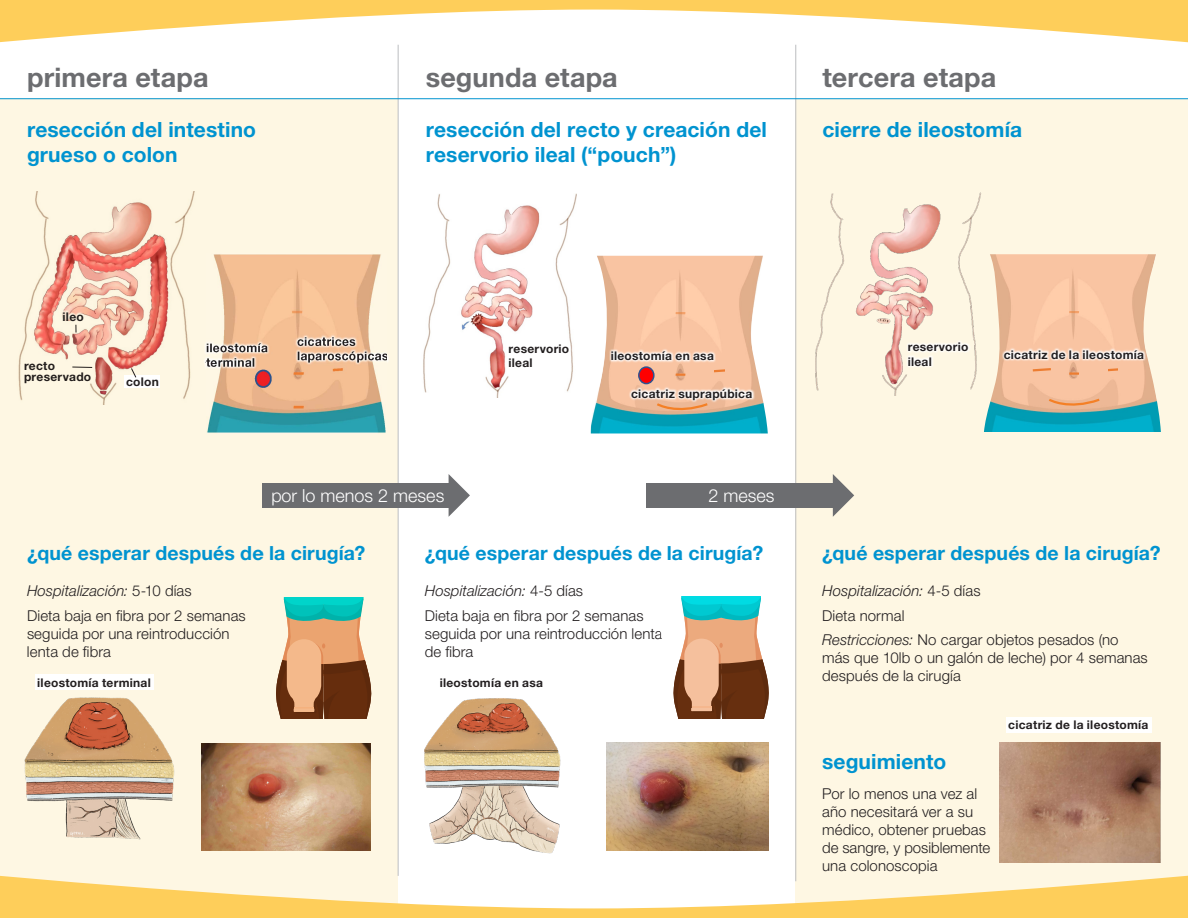
<style>
.page{position:relative;width:1188px;height:918px;background:#fff}
.page>*{position:absolute;margin:0;border:0;box-sizing:border-box;transform-origin:0 0}
.t1{font:700 27px "Helvetica Neue LT Std";letter-spacing:.005em;color:#6c6d70}
.t2{font:700 21px/25.2px "Helvetica Neue LT Std";letter-spacing:.005em;color:#0093d0}
.t3{font:700 19.5px "Helvetica Neue LT Std";letter-spacing:.005em;color:#0093d0}
.t4{font:300 18px "Helvetica Neue LT Std";color:#fff}
.t5{font:300 15px/18px "Helvetica Neue LT Std";letter-spacing:.005em;color:#231f20}
.t6{font:italic 300 15px "Helvetica Neue LT Std";letter-spacing:.005em;color:#231f20}
.t7{font:700 12px/14.4px "Helvetica Neue LT Std";letter-spacing:.02em;color:#231f20}
.s1{font-style:normal}
.s2{font-style:italic}
</style>
<div class="page">
<div style="left:795px;top:99px;width:393px;height:819px;background:#fef7e3"></div>
<div style="left:0;top:98px;width:398px;height:820px;background:#fef7e3"></div>
<img style="left:18px;top:191px;width:177px;height:213px">
<svg style="left:61px;top:310px;width:24px;height:13px"></svg>
<div style="left:23px;top:360px;width:70px;height:25px;background:#fef7e3"></div>
<svg style="left:131px;top:368px;width:6px;height:10px"></svg>
<svg style="left:72px;top:367px;width:20px;height:1px"></svg>
<div style="left:203px;top:341px;width:67px;height:30px;background:#fef8e9"></div>
<div style="left:35px;top:675px;width:118px;height:15px;background:#fff"></div>
<img style="left:24px;top:697px;width:151px;height:143px">
<img style="left:202px;top:743px;width:168px;height:108px">
<svg style="left:276px;top:597px;width:96px;height:122px;background:#9f906e"></svg>
<div style="left:294px;top:707px;width:20px;height:5px;background:#f4b483"></div>
<hr style="left:294px;top:709px;width:20px;height:3px;background:#f5c09d">
<hr style="left:398px;top:45px;width:1px;height:831px;background:#bcbdc0">
<hr style="left:795px;top:45px;width:1px;height:836px;background:#bcbdc0">
<svg style="left:449px;top:474px;width:21px;height:42px"></svg>
<div style="left:262px;top:483px;width:188px;height:25px;background:#6c6d70"></div>
<svg style="left:833px;top:474px;width:21px;height:43px"></svg>
<div style="left:646px;top:483px;width:189px;height:25px;background:#6c6d70"></div>
<img style="left:423px;top:194px;width:153px;height:203px">
<img style="left:591px;top:256px;width:177px;height:178px">
<div style="left:639px;top:367px;width:15px;height:17px;background:#f00;border-radius:50%"></div>
<div style="left:638px;top:366px;width:17px;height:18px;border:2px solid #2f528f;border-radius:50%"></div>
<svg style="left:608px;top:348px;width:108px;height:15px"></svg>
<svg style="left:629px;top:386px;width:126px;height:17px"></svg>
<div style="left:506px;top:341px;width:66px;height:30px;background:#fff"></div>
<img style="left:424px;top:698px;width:137px;height:156px">
<img style="left:606px;top:742px;width:162px;height:109px">
<svg style="left:673px;top:597px;width:96px;height:121px;background:#a1957d"></svg>
<hr style="left:692px;top:707px;width:19px;height:4px;background:#f5b78e">
<hr style="left:691px;top:708px;width:21px;height:3px;background:#f5c09d">
<hr style="left:0;top:98px;width:1188px;height:1px;background:#0093d0">
<img style="left:795px;top:147px;width:186px;height:248px">
<img style="left:984px;top:254px;width:177px;height:178px">
<svg style="left:1002px;top:347px;width:145px;height:15px"></svg>
<div style="left:1006px;top:717px;width:145px;height:16px;background:#fff"></div>
<img style="left:999px;top:742px;width:161px;height:121px">
<svg style="left:676px;top:373px;width:9px;height:4px"></svg>
<svg style="left:676px;top:312px;width:9px;height:2px"></svg>
<svg style="left:715px;top:369px;width:9px;height:4px"></svg>
<svg style="left:655px;top:401px;width:55px;height:14px"></svg>
<svg style="left:1069px;top:372px;width:10px;height:4px"></svg>
<svg style="left:1069px;top:311px;width:10px;height:2px"></svg>
<svg style="left:1108px;top:368px;width:10px;height:4px"></svg>
<svg style="left:1032px;top:368px;width:20px;height:4px"></svg>
<svg style="left:1047px;top:397px;width:55px;height:14px"></svg>
<svg style="left:0;top:874px;width:1188px;height:44px"></svg>
<svg style="left:0;top:0;width:1188px;height:43px"></svg>
<img style="left:206px;top:254px;width:181px;height:179px">
<h2 class="t1" style="left:27px;top:61px;width:183px">primera etapa</h2>
<h3 class="t2" style="left:27px;top:117px;width:231px">resección del intestino grueso o colon</h3>
<h2 class="t1" style="left:426px;top:61px;width:193px">segunda etapa</h2>
<h3 class="t2" style="left:426px;top:117px;width:343px">resección del recto y creación del reservorio ileal (“pouch”)</h3>
<h2 class="t1" style="left:822px;top:61px;width:175px">tercera etapa</h2>
<h3 class="t2" style="left:822px;top:117px;width:201px">cierre de ileostomía</h3>
<p class="t7" style="left:63px;top:309px;width:23px">ileo</p>
<p class="t7" style="left:24px;top:360px;width:69px;line-height:10.8px">recto preservado</p>
<p class="t7" style="left:126px;top:374px;width:34px">colon</p>
<p class="t4" style="left:271px;top:485px;width:175px">por lo menos 2 meses</p>
<p class="t7" style="left:509px;top:341px;width:62px">reservorio ileal</p>
<p class="t7" style="left:611px;top:349px;width:105px">ileostomía en asa</p>
<p class="t7" style="left:631px;top:386px;width:123px">cicatriz suprapúbica</p>
<p class="t4" style="left:708px;top:485px;width:68px">2 meses</p>
<h3 class="t3" style="left:27px;top:541px;width:340px">¿qué esperar después de la cirugía?</h3>
<p class="t6" style="left:27px;top:582px;width:166px">Hospitalización: <span class="s1">5-10 días</span></p>
<p class="t5" style="left:27px;top:606px;width:220px">Dieta baja en fibra por 2 semanas seguida por una reintroducción lenta de fibra</p>
<p class="t7" style="left:37px;top:675px;width:115px">ileostomía terminal</p>
<h3 class="t3" style="left:425px;top:541px;width:340px">¿qué esperar después de la cirugía?</h3>
<p class="t6" style="left:425px;top:582px;width:160px">Hospitalización: <span class="s1">4-5 días</span></p>
<p class="t5" style="left:425px;top:606px;width:239px">Dieta baja en fibra por 2 semanas seguida por una reintroducción lenta de fibra</p>
<p class="t7" style="left:440px;top:675px;width:105px">ileostomía en asa</p>
<p class="t7" style="left:908px;top:340px;width:62px">reservorio ileal</p>
<p class="t7" style="left:1004px;top:347px;width:142px">cicatriz de la ileostomía</p>
<h3 class="t3" style="left:822px;top:541px;width:340px">¿qué esperar después de la cirugía?</h3>
<p class="t6" style="left:822px;top:582px;width:160px">Hospitalización: <span class="s1">4-5 días</span></p>
<p class="t5" style="left:822px;top:606px;width:84px">Dieta normal</p>
<p class="t5" style="left:822px;top:631px;width:327px"><span class="s2">Restricciones:</span> No cargar objetos pesados (no más que 10lb o un galón de leche) por 4 semanas después de la cirugía</p>
<h3 class="t2" style="left:822px;top:748px;width:126px">seguimiento</h3>
<p class="t5" style="left:822px;top:784px;width:170px">Por lo menos una vez al año necesitará ver a su médico, obtener pruebas de sangre, y posiblemente una colonoscopia</p>
<p class="t7" style="left:1008px;top:718px;width:142px">cicatriz de la ileostomía</p>
</div>
